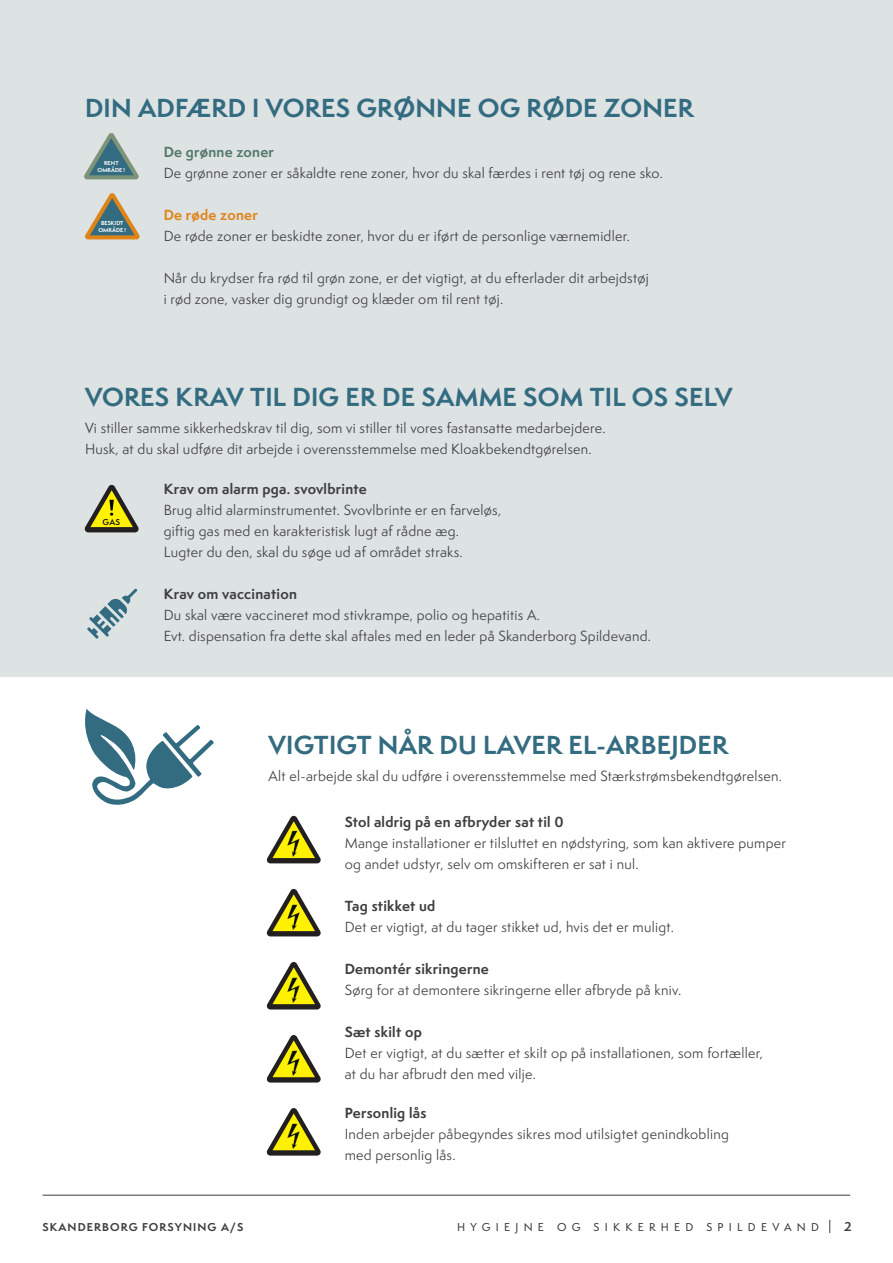
<style>
.page{position:relative;width:893px;height:1263px;background:#fff}
.page>*{position:absolute;margin:0;border:0;box-sizing:border-box;transform-origin:0 0}
.Overskrift{font:700 24px "Semplicita Pro";letter-spacing:.01em;color:#336c81}
.Brødtekst{font:13.5px/21px "Semplicita Pro";letter-spacing:.02em;color:#3e3e3f}
.Manchet{font:13.5px/21px "Semplicita Pro";letter-spacing:.02em;color:#3e3e3f}
.Overskrift-2{font:13.5px/21px "Semplicita Pro";letter-spacing:.02em;color:#3e3e3f}
.Manchet-2{font:700 13.5px "Semplicita Pro";letter-spacing:.02em;color:#3e3e3f}
.Manchet-3{font:700 13.5px "Semplicita Pro";letter-spacing:.02em;color:#537869}
.Manchet-4{font:700 13.5px "Semplicita Pro";letter-spacing:.02em;color:#df8419}
.t1{font:700 12px "Semplicita Pro";color:#3e3e3f}
.t2{font:500 10.5px "Semplicita Pro";letter-spacing:.5em;color:#3e3e3f}
.t3{font:700 10.5px "Semplicita Pro";letter-spacing:.1em;color:#3e3e3f}
.t4{font:700 7.8px "Semplicita Pro";color:#231f20}
.t5{font:700 5.25px "Semplicita Pro";color:#fff}
.s1{font-weight:700}
</style>
<div class="page">
<div style="left:0;top:0;width:893px;height:676px;background:#dde2e3"></div>
<svg style="left:84px;top:193px;width:56px;height:47px"></svg>
<svg style="left:84px;top:133px;width:55px;height:47px"></svg>
<svg style="left:85px;top:709px;width:129px;height:96px"></svg>
<svg style="left:87px;top:589px;width:50px;height:50px"></svg>
<svg style="left:829px;top:1220px;width:1px;height:13px"></svg>
<hr style="left:43px;top:1195px;width:807px;height:1px;background:#3e3e3f">
<svg style="left:85px;top:485px;width:54px;height:47px"></svg>
<svg style="left:267px;top:962px;width:54px;height:47px"></svg>
<img style="left:282px;top:977px;width:21px;height:26px">
<svg style="left:267px;top:816px;width:54px;height:47px"></svg>
<img style="left:282px;top:830px;width:21px;height:27px">
<svg style="left:267px;top:889px;width:54px;height:47px"></svg>
<img style="left:282px;top:904px;width:21px;height:26px">
<svg style="left:267px;top:1035px;width:54px;height:47px"></svg>
<img style="left:282px;top:1050px;width:21px;height:26px">
<svg style="left:267px;top:1108px;width:54px;height:47px"></svg>
<img style="left:282px;top:1123px;width:21px;height:26px">
<p class="Overskrift" style="left:85px;top:90px;width:610px">DIN ADFÆRD I VORES GRØNNE OG RØDE ZONER</p>
<p class="t5" style="left:104px;top:159px;width:16px">RENT</p>
<p class="t5" style="left:98px;top:166px;width:29px">OMRÅDE !</p>
<p class="t5" style="left:101px;top:219px;width:24px">BESKIDT</p>
<p class="t5" style="left:99px;top:226px;width:29px">OMRÅDE !</p>
<p class="Manchet-3" style="left:164px;top:142px;width:112px">De grønne zoner</p>
<p class="Brødtekst" style="left:164px;top:162px;width:501px">De grønne zoner er såkaldte rene zoner, hvor du skal færdes i rent tøj og rene sko.</p>
<p class="Manchet-4" style="left:164px;top:205px;width:96px">De røde zoner</p>
<p class="Brødtekst" style="left:164px;top:225px;width:468px">De røde zoner er beskidte zoner, hvor du er iført de personlige værnemidler.</p>
<p class="Overskrift-2" style="left:164px;top:267px;width:486px">Når du krydser fra rød til grøn zone, er det vigtigt, at du efterlader dit arbejdstøj i rød zone, vasker dig grundigt og klæder om til rent tøj.</p>
<p class="Overskrift" style="left:85px;top:379px;width:649px">VORES KRAV TIL DIG ER DE SAMME SOM TIL OS SELV</p>
<p class="Brødtekst" style="left:85px;top:417px;width:522px">Vi stiller samme sikkerhedskrav til dig, som vi stiller til vores fastansatte medarbejdere.<br>Husk, at du skal udføre dit arbejde i overensstemmelse med Kloakbekendtgørelsen.</p>
<p class="Manchet" style="left:164px;top:479px;width:339px"><span class="s1">Krav om alarm pga. svovlbrinte<br></span>Brug altid alarminstrumentet. Svovlbrinte er en farveløs, giftig gas med en karakteristisk lugt af rådne æg.</p>
<p class="Brødtekst" style="left:164px;top:542px;width:301px">Lugter du den, skal du søge ud af området straks.</p>
<p class="Manchet-2" style="left:164px;top:584px;width:135px">Krav om vaccination</p>
<p class="Brødtekst" style="left:164px;top:605px;width:489px">Du skal være vaccineret mod stivkrampe, polio og hepatitis A.<br>Evt. dispensation fra dette skal aftales med en leder på Skanderborg Spildevand.</p>
<p class="t4" style="left:102px;top:516px;width:19px">GAS</p>
<p class="Overskrift" style="left:269px;top:726px;width:461px">VIGTIGT NÅR DU LAVER EL-ARBEJDER</p>
<p class="Brødtekst" style="left:269px;top:765px;width:515px">Alt el-arbejde skal du udføre i overensstemmelse med Stærkstrømsbekendtgørelsen.</p>
<p class="Manchet-2" style="left:345px;top:812px;width:221px">Stol aldrig på en afbryder sat til 0</p>
<p class="Brødtekst" style="left:345px;top:832px;width:443px">Mange installationer er tilsluttet en nødstyring, som kan aktivere pumper og andet udstyr, selv om omskifteren er sat i nul.</p>
<p class="Manchet-2" style="left:345px;top:896px;width:92px">Tag stikket ud</p>
<p class="Brødtekst" style="left:345px;top:916px;width:331px">Det er vigtigt, at du tager stikket ud, hvis det er muligt.</p>
<p class="Manchet-2" style="left:345px;top:959px;width:146px">Demontér sikringerne</p>
<p class="Brødtekst" style="left:345px;top:979px;width:338px">Sørg for at demontere sikringerne eller afbryde på kniv.</p>
<p class="Manchet-2" style="left:345px;top:1022px;width:79px">Sæt skilt op</p>
<p class="Brødtekst" style="left:345px;top:1042px;width:420px">Det er vigtigt, at du sætter et skilt op på installationen, som fortæller, at du har afbrudt den med vilje.</p>
<p class="Manchet-2" style="left:345px;top:1103px;width:83px">Personlig lås</p>
<p class="Brødtekst" style="left:345px;top:1123px;width:386px">Inden arbejder påbegyndes sikres mod utilsigtet genindkobling med personlig lås.</p>
<p class="t3" style="left:43px;top:1219px;width:202px">SKANDERBORG FORSYNING A/S</p>
<p class="t2" style="left:457px;top:1219px;width:363px">HYGIEJNE OG SIKKERHED SPILDEVAND</p>
<p class="t1" style="left:844px;top:1217px;width:9px">2</p>
</div>
